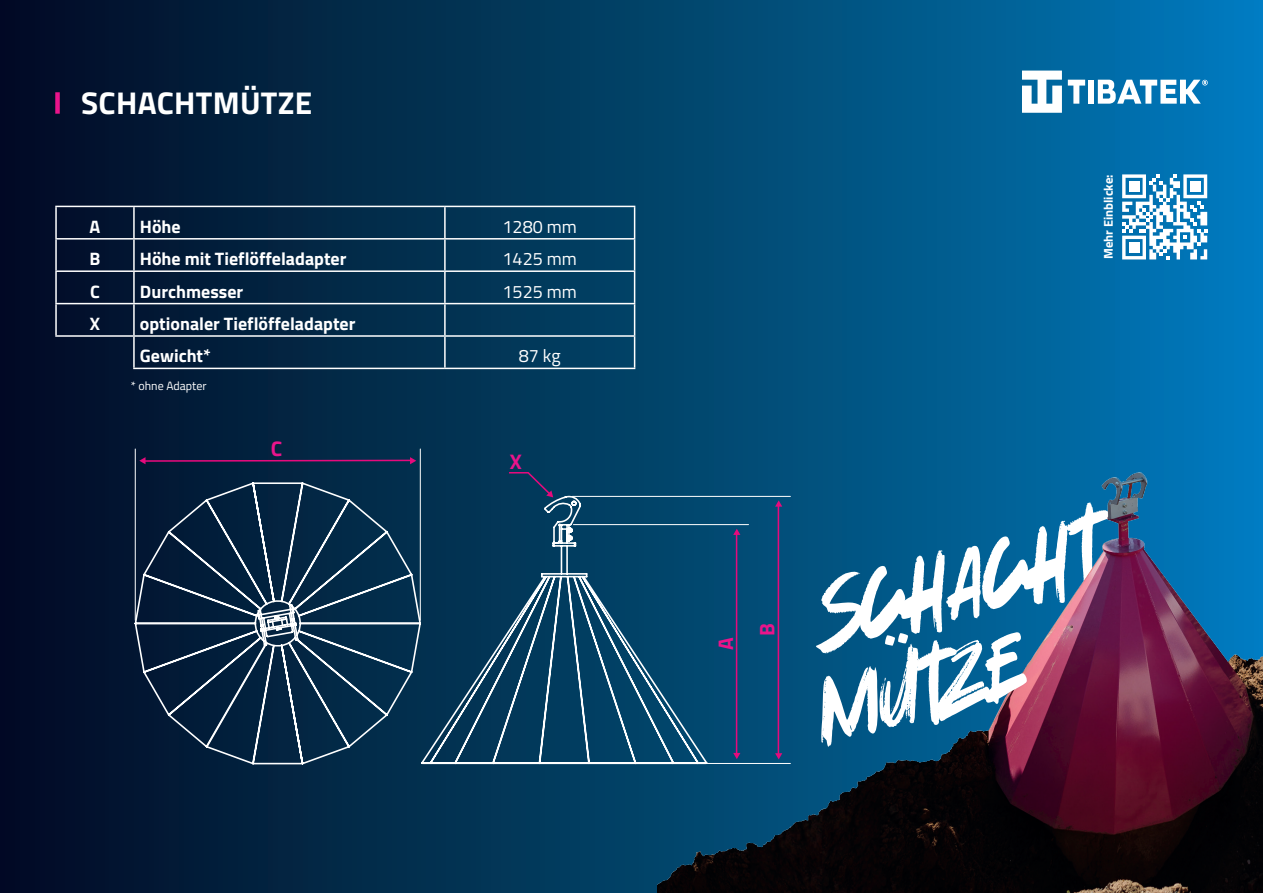
<style>
.page{position:relative;width:1263px;height:893px;background:#fff}
.page>*{position:absolute;margin:0;border:0;box-sizing:border-box;transform-origin:0 0}
.t1{font:100.65px "Good Looking Karma";color:#fff}
.t2{font:93.9px "Good Looking Karma";color:#fff}
.t3{font:700 31.5px "Titillium Web";letter-spacing:.01em;color:#fff}
.t4{font:700 21.15px "Titillium Web";color:#ea148b}
.t5{font:700 18px "Titillium Web";color:#fff}
.t6{font:18px "Titillium Web";color:#fff}
.t7{font:700 12.75px "Titillium Web";color:#fff}
.t8{font:12px "Titillium Web";color:#fff}
</style>
<div class="page">
<div style="left:0;top:0;width:1263px;height:893px;background:linear-gradient(to right,#030a1e,#007ab9)"></div>
<hr style="left:55px;top:240px;width:2px;height:30px;background:#fff">
<hr style="left:133px;top:240px;width:2px;height:30px;background:#fff">
<hr style="left:444px;top:240px;width:2px;height:30px;background:#fff">
<hr style="left:634px;top:240px;width:1px;height:30px;background:#fff">
<hr style="left:55px;top:270px;width:79px;height:2px;background:#fff">
<hr style="left:55px;top:272px;width:2px;height:31px;background:#fff">
<hr style="left:134px;top:270px;width:311px;height:2px;background:#fff">
<hr style="left:133px;top:272px;width:2px;height:31px;background:#fff">
<hr style="left:445px;top:270px;width:190px;height:2px;background:#fff">
<hr style="left:444px;top:272px;width:2px;height:31px;background:#fff">
<hr style="left:634px;top:272px;width:1px;height:31px;background:#fff">
<hr style="left:134px;top:303px;width:311px;height:1px;background:#fff">
<hr style="left:445px;top:303px;width:190px;height:1px;background:#fff">
<hr style="left:444px;top:304px;width:2px;height:31px;background:#fff">
<hr style="left:634px;top:304px;width:1px;height:31px;background:#fff">
<hr style="left:445px;top:335px;width:190px;height:2px;background:#fff">
<hr style="left:634px;top:337px;width:1px;height:31px;background:#fff">
<hr style="left:445px;top:368px;width:190px;height:1px;background:#fff">
<hr style="left:55px;top:206px;width:79px;height:1px;background:#fff">
<hr style="left:55px;top:207px;width:2px;height:31px;background:#fff">
<hr style="left:134px;top:206px;width:311px;height:1px;background:#fff">
<hr style="left:133px;top:207px;width:2px;height:31px;background:#fff">
<hr style="left:55px;top:238px;width:79px;height:2px;background:#fff">
<hr style="left:134px;top:238px;width:311px;height:2px;background:#fff">
<hr style="left:133px;top:337px;width:2px;height:31px;background:#fff">
<hr style="left:444px;top:337px;width:2px;height:31px;background:#fff">
<hr style="left:133px;top:368px;width:312px;height:1px;background:#fff">
<hr style="left:134px;top:335px;width:311px;height:2px;background:#fff">
<hr style="left:445px;top:206px;width:190px;height:1px;background:#fff">
<hr style="left:444px;top:207px;width:2px;height:31px;background:#fff">
<hr style="left:634px;top:207px;width:1px;height:31px;background:#fff">
<hr style="left:445px;top:238px;width:190px;height:2px;background:#fff">
<hr style="left:55px;top:303px;width:79px;height:1px;background:#fff">
<hr style="left:55px;top:304px;width:2px;height:31px;background:#fff">
<hr style="left:133px;top:304px;width:2px;height:31px;background:#fff">
<hr style="left:55px;top:335px;width:79px;height:2px;background:#fff">
<div style="left:55px;top:92px;width:5px;height:22px;background:#ea148b"></div>
<img style="left:657px;top:381px;width:606px;height:512px">
<svg style="left:422px;top:495px;width:287px;height:270px;background:#13496a"></svg>
<hr style="left:573px;top:524px;width:175px;height:1px;background:#fff">
<hr style="left:736px;top:534px;width:1px;height:220px;background:#e60a7d">
<svg style="left:733px;top:753px;width:7px;height:6px"></svg>
<svg style="left:733px;top:529px;width:7px;height:6px"></svg>
<hr style="left:592px;top:763px;width:198px;height:1px;background:#fff">
<hr style="left:572px;top:496px;width:218px;height:1px;background:#fff">
<hr style="left:778px;top:506px;width:1px;height:248px;background:#e60a7d">
<svg style="left:775px;top:753px;width:7px;height:6px"></svg>
<svg style="left:775px;top:500px;width:7px;height:7px"></svg>
<svg style="left:507px;top:471px;width:46px;height:26px"></svg>
<svg style="left:134px;top:481px;width:288px;height:285px;background:#14334e"></svg>
<svg style="left:205px;top:603px;width:92px;height:162px;background:#264059"></svg>
<hr style="left:420px;top:449px;width:1px;height:171px;background:#fff">
<hr style="left:135px;top:449px;width:1px;height:171px;background:#fff">
<svg style="left:139px;top:457px;width:277px;height:7px;background:#371d4e"></svg>
<svg style="left:1122px;top:174px;width:85px;height:85px"></svg>
<div style="left:1129px;top:242px;width:10px;height:11px;background:#fff"></div>
<svg style="left:1022px;top:71px;width:40px;height:42px"></svg>
<svg style="left:1068px;top:80px;width:17px;height:24px"></svg>
<div style="left:1088px;top:80px;width:6px;height:24px;background:#fff"></div>
<svg style="left:1098px;top:80px;width:110px;height:24px"></svg>
<p class="t3" style="left:81px;top:79px;width:233px">SCHACHTMÜTZE</p>
<p class="t5" style="left:90px;top:213px;width:12px">A</p>
<p class="t5" style="left:140px;top:213px;width:42px">Höhe</p>
<p class="t6" style="left:503px;top:213px;width:76px">1280 mm</p>
<p class="t5" style="left:90px;top:245px;width:12px">B</p>
<p class="t5" style="left:140px;top:245px;width:208px">Höhe mit Tieflöffeladapter</p>
<p class="t6" style="left:503px;top:246px;width:76px">1425 mm</p>
<p class="t5" style="left:90px;top:278px;width:11px">C</p>
<p class="t5" style="left:140px;top:278px;width:105px">Durchmesser</p>
<p class="t6" style="left:503px;top:278px;width:76px">1525 mm</p>
<p class="t5" style="left:90px;top:310px;width:12px">X</p>
<p class="t5" style="left:140px;top:310px;width:217px">optionaler Tieflöffeladapter</p>
<p class="t5" style="left:140px;top:342px;width:72px">Gewicht*</p>
<p class="t6" style="left:519px;top:343px;width:43px">87 kg</p>
<p class="t8" style="left:131px;top:377px;width:77px">* ohne Adapter</p>
<p class="t4" style="left:271px;top:433px;width:13px">C</p>
<p class="t4" style="left:510px;top:446px;width:14px">X</p>
<p class="t7" style="left:1098px;top:259px;width:86px;rotate:-90deg">Mehr Einblicke:</p>
<p class="t4" style="left:710px;top:650px;width:14px;rotate:-90deg">A</p>
<p class="t4" style="left:751px;top:636px;width:14px;rotate:-90deg">B</p>
<p class="t1" style="left:810px;top:546px;width:286px;rotate:-13deg">schacht</p>
<p class="t2" style="left:805px;top:651px;width:211px;rotate:-14deg">mütze</p>
</div>
